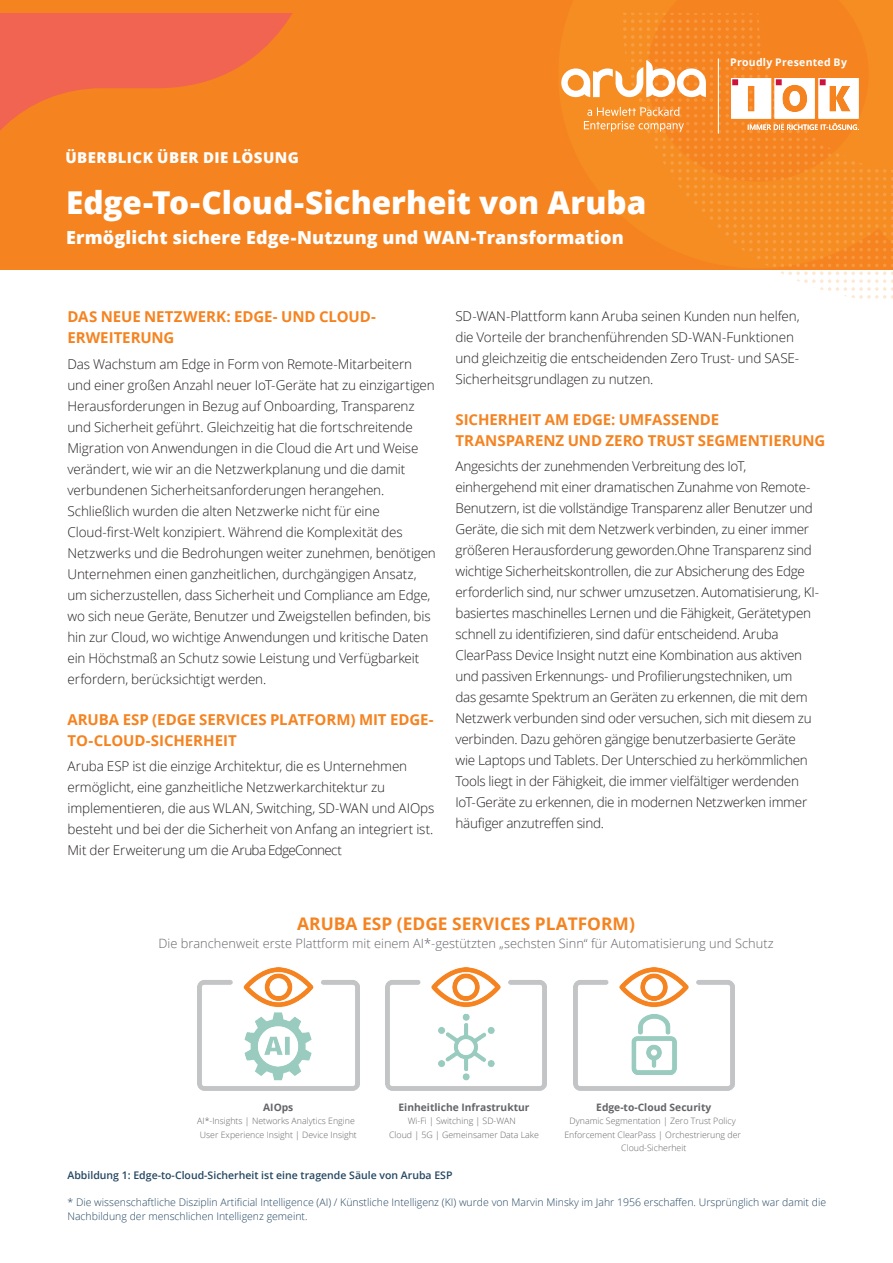
<style>
.page{position:relative;width:893px;height:1263px;background:#fff}
.page>*{position:absolute;margin:0;border:0;box-sizing:border-box;transform-origin:0 0}
.Title__Head_21_23_Wh{font:800 31.5px "Open Sans";color:#fff}
.Title__Subhead_12_15{font:800 18px "Open Sans";letter-spacing:.01em;color:#fff}
.t1{font:700 17.4px "Open Sans";color:#f58320}
.Body__Head_10_14_Bol{font:700 15px/21px "Open Sans";letter-spacing:-.005em;color:#f58320}
.t2{font:800 15px "Open Sans";letter-spacing:.03em;color:#fff}
.Body__Text_9_14_Ligh{font:300 13.5px/21px "Open Sans";letter-spacing:-.015em;color:#231f20}
.t3{font:300 12.75px "Open Sans";color:#646569}
.Legal___Chart_Footer{font:300 10.5px/13.5px "Open Sans";color:#234661}
.Legal___Chart_Footer-2{font:600 10.5px "Open Sans";color:#234661}
.t4{font:700 10.5px "Open Sans";letter-spacing:.025em;color:#fff}
.t5{font:700 10.2px "Open Sans";color:#646569}
.t6{font:300 8.85px/13.2px "Open Sans";color:#646569;text-align:center}
</style>
<div class="page">
<div style="left:0;top:0;width:893px;height:270px;background:#f58320"></div>
<svg style="left:0;top:14px;width:292px;height:117px"></svg>
<svg style="left:561px;top:13px;width:332px;height:286px"></svg>
<hr style="left:718px;top:58px;width:1px;height:76px;background:#fff">
<img style="left:198px;top:967px;width:161px;height:123px">
<img style="left:385px;top:967px;width:162px;height:123px">
<img style="left:573px;top:967px;width:161px;height:123px">
<img style="left:731px;top:78px;width:128px;height:51px">
<p class="t2" style="left:65px;top:146px;width:235px">ÜBERBLICK ÜBER DIE LÖSUNG</p>
<p class="Title__Head_21_23_Wh" style="left:66px;top:179px;width:582px">Edge-To-Cloud-Sicherheit von Aruba</p>
<p class="Title__Subhead_12_15" style="left:66px;top:223px;width:559px">Ermöglicht sichere Edge-Nutzung und WAN-Transformation</p>
<p class="t4" style="left:730px;top:55px;width:118px">Proudly Presented By</p>
<p class="Body__Head_10_14_Bol" style="left:68px;top:306px;width:310px">DAS NEUE NETZWERK: EDGE- UND CLOUD-<br>ERWEITERUNG</p>
<p class="Body__Text_9_14_Ligh" style="left:68px;top:353px;width:370px">Das Wachstum am Edge in Form von Remote-Mitarbeitern und einer großen Anzahl neuer IoT-Geräte hat zu einzigartigen Herausforderungen in Bezug auf Onboarding, Transparenz und Sicherheit geführt. Gleichzeitig hat die fortschreitende Migration von Anwendungen in die Cloud die Art und Weise verändert, wie wir an die Netzwerkplanung und die damit verbundenen Sicherheitsanforderungen herangehen.<br>Schließlich wurden die alten Netzwerke nicht für eine Cloud-first-Welt konzipiert. Während die Komplexität des Netzwerks und die Bedrohungen weiter zunehmen, benötigen Unternehmen einen ganzheitlichen, durchgängigen Ansatz, um sicherzustellen, dass Sicherheit und Compliance am Edge, wo sich neue Geräte, Benutzer und Zweigstellen befinden, bis hin zur Cloud, wo wichtige Anwendungen und kritische Daten ein Höchstmaß an Schutz sowie Leistung und Verfügbarkeit erfordern, berücksichtigt werden.</p>
<p class="Body__Head_10_14_Bol" style="left:68px;top:709px;width:368px">ARUBA ESP (EDGE SERVICES PLATFORM) MIT EDGE-<br>TO-CLOUD-SICHERHEIT</p>
<p class="Body__Text_9_14_Ligh" style="left:68px;top:755px;width:368px">Aruba ESP ist die einzige Architektur, die es Unternehmen ermöglicht, eine ganzheitliche Netzwerkarchitektur zu implementieren, die aus WLAN, Switching, SD-WAN und AIOps besteht und bei der die Sicherheit von Anfang an integriert ist.<br>Mit der Erweiterung um die Aruba EdgeConnect</p>
<p class="Body__Text_9_14_Ligh" style="left:455px;top:305px;width:346px">SD-WAN-Plattform kann Aruba seinen Kunden nun helfen, die Vorteile der branchenführenden SD-WAN-Funktionen und gleichzeitig die entscheidenden Zero Trust- und SASE-Sicherheitsgrundlagen zu nutzen.</p>
<p class="Body__Head_10_14_Bol" style="left:455px;top:409px;width:371px">SICHERHEIT AM EDGE: UMFASSENDE<br>TRANSPARENZ UND ZERO TRUST SEGMENTIERUNG</p>
<p class="Body__Text_9_14_Ligh" style="left:455px;top:455px;width:365px">Angesichts der zunehmenden Verbreitung des IoT, einhergehend mit einer dramatischen Zunahme von Remote-Benutzern, ist die vollständige Transparenz aller Benutzer und Geräte, die sich mit dem Netzwerk verbinden, zu einer immer größeren Herausforderung geworden.Ohne Transparenz sind wichtige Sicherheitskontrollen, die zur Absicherung des Edge erforderlich sind, nur schwer umzusetzen. Automatisierung, KI&shy;basiertes maschinelles Lernen und die Fähigkeit, Gerätetypen schnell zu identifizieren, sind dafür entscheidend. Aruba ClearPass Device Insight nutzt eine Kombination aus aktiven und passiven Erkennungs- und Profilierungstechniken, um<br>das gesamte Spektrum an Geräten zu erkennen, die mit dem Netzwerk verbunden sind oder versuchen, sich mit diesem zu verbinden. Dazu gehören gängige benutzerbasierte Geräte<br>wie Laptops und Tablets. Der Unterschied zu herkömmlichen Tools liegt in der Fähigkeit, die immer vielfältiger werdenden IoT-Geräte zu erkennen, die in modernen Netzwerken immer häufiger anzutreffen sind.</p>
<p class="t1" style="left:297px;top:912px;width:339px">ARUBA ESP (EDGE SERVICES PLATFORM)</p>
<p class="t3" style="left:159px;top:934px;width:616px">Die branchenweit erste Plattform mit einem AI*-gestützten „sechsten Sinn“ für Automatisierung und Schutz</p>
<p class="t5" style="left:263px;top:1100px;width:32px">AIOps</p>
<p class="t6" style="left:197px;top:1114px;width:161px;text-align:left">AI*-Insights | Networks Analytics Engine<br>User Experience Insight | Device Insight</p>
<p class="t5" style="left:399px;top:1100px;width:133px">Einheitliche Infrastruktur</p>
<p class="t6" style="left:389px;top:1114px;width:151px">Wi-Fi | Switching | SD-WAN<br>Cloud | 5G | Gemeinsamer Data Lake</p>
<p class="t5" style="left:596px;top:1100px;width:117px">Edge-to-Cloud Security</p>
<p class="t6" style="left:564px;top:1114px;width:178px">Dynamic Segmentation | Zero Trust Policy<br>Enforcement ClearPass | Orchestrierung der<br>Cloud-Sicherheit</p>
<p class="Legal___Chart_Footer-2" style="left:68px;top:1168px;width:386px">Abbildung 1: Edge-to-Cloud-Sicherheit ist eine tragende Säule von Aruba ESP</p>
<p class="Legal___Chart_Footer" style="left:68px;top:1195px;width:760px">* Die wissenschaftliche Disziplin Artificial Intelligence (AI) / Künstliche Intelligenz (KI) wurde von Marvin Minsky im Jahr 1956 erschaffen. Ursprünglich war damit die<br>Nachbildung der menschlichen Intelligenz gemeint.</p>
</div>
